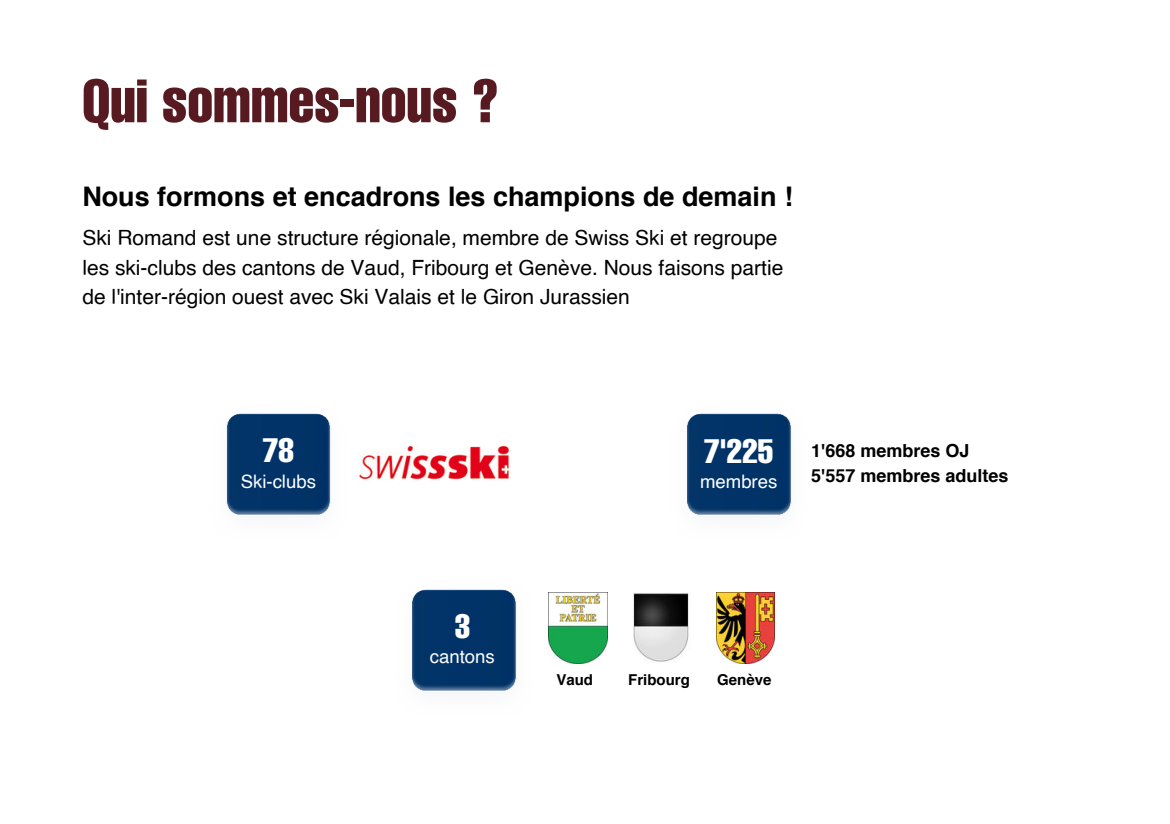
<style>
.page{position:relative;width:1170px;height:824px;background:#fff}
.page>*{position:absolute;margin:0;border:0;box-sizing:border-box;transform-origin:0 0}
.t1{font:extra-condensed 60px "Helvetica";color:#571a21}
.t2{font:extra-condensed 33.3px "Helvetica";color:#fff}
.t3{font:700 27px "Helvetica";color:#000}
.t4{font:21px/29.2px "Helvetica";color:#000}
.t5{font:18.6px "Helvetica";color:#fff}
.t6{font:700 18px/24.8px "Helvetica";color:#000}
.t7{font:700 15px "Helvetica";color:#000}
</style>
<div class="page">
<img style="left:226px;top:413px;width:105px;height:102px">
<img style="left:687px;top:413px;width:105px;height:102px">
<img style="left:412px;top:589px;width:105px;height:102px">
<img style="left:359px;top:446px;width:151px;height:34px">
<img style="left:549px;top:592px;width:58px;height:71px">
<img style="left:633px;top:592px;width:56px;height:70px">
<img style="left:716px;top:592px;width:59px;height:71px">
<h1 class="t1" style="left:82px;top:63px;width:418px">Qui sommes-nous ?</h1>
<p class="t3" style="left:82px;top:175px;width:712px">Nous formons et encadrons les champions de demain !</p>
<p class="t4" style="left:82px;top:224px;width:703px">Ski Romand est une structure régionale, membre de Swiss Ski et regroupe les ski-clubs des cantons de Vaud, Fribourg et Genève. Nous faisons partie de l'inter-région ouest avec Ski Valais et le Giron Jurassien</p>
<h2 class="t2" style="left:263px;top:429px;width:32px">78</h2>
<p class="t5" style="left:241px;top:467px;width:77px">Ski-clubs</p>
<h2 class="t2" style="left:455px;top:605px;width:17px">3</h2>
<p class="t5" style="left:430px;top:642px;width:67px">cantons</p>
<h2 class="t2" style="left:704px;top:430px;width:71px">7'225</h2>
<p class="t5" style="left:700px;top:467px;width:79px">membres</p>
<p class="t6" style="left:811px;top:438px;width:199px">1'668 membres OJ<br>5'557 membres adultes</p>
<p class="t7" style="left:556px;top:667px;width:38px">Vaud</p>
<p class="t7" style="left:628px;top:667px;width:63px">Fribourg</p>
<p class="t7" style="left:717px;top:667px;width:56px">Genève</p>
</div>
